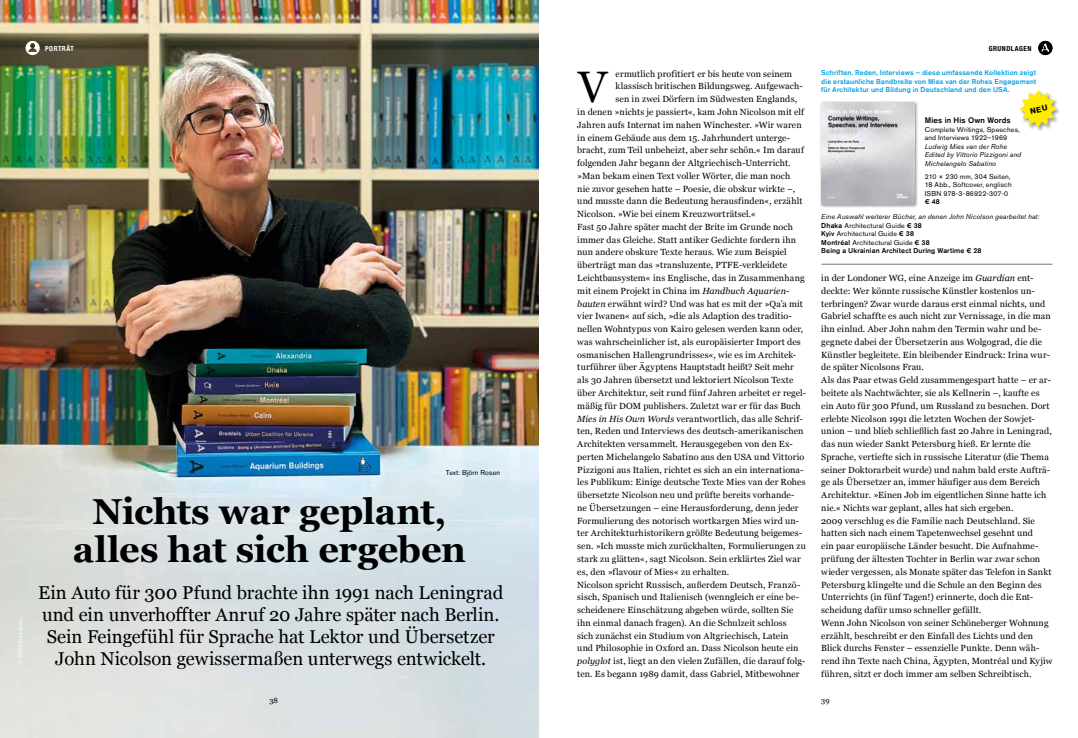
<style>
.page{position:relative;width:1078px;height:738px;background:#fff}
.page>*{position:absolute;margin:0;border:0;box-sizing:border-box;transform-origin:0 0}
.t1{font:44px "Georgia";color:#000}
.t2{font:700 36px/38px "Georgia";letter-spacing:-.01em;color:#000;text-align:center}
.t3{font:18.5px/21.8px "Georgia";color:#000;text-align:center}
.t4{font:8.9px/12.8px "Georgia";letter-spacing:.015em;color:#000}
.t5{font:500 8px "Akzidenz Grotesk Pro";letter-spacing:.015em;color:#000}
.t6{font:7.5px "Georgia";color:#000}
.t7{font:500 7px/8.5px "Akzidenz Grotesk Pro";letter-spacing:.02em;color:#000}
.t8{font:500 7px/8.5px "Akzidenz Grotesk Pro";letter-spacing:.02em;color:#009fe3;text-align:justify}
.t9{font:7px/8.5px "Akzidenz Grotesk Pro";letter-spacing:.02em;color:#000}
.t10{font:italic 7px/8.5px "Akzidenz Grotesk Pro";letter-spacing:.02em;color:#000}
.t11{font:700 condensed 6.9px "Helvetica Neue";letter-spacing:.07em;color:#000}
.t12{font:700 condensed 6.9px "Helvetica Neue";letter-spacing:.075em;color:#fff}
.s1{font-style:italic}
.s2{font-weight:400;font-style:italic}
.s3{font-weight:400}
</style>
<div class="page">
<img style="left:0;top:0;width:539px;height:737px">
<div style="left:819px;top:100px;width:99px;height:108px;background:#000;opacity:.5"></div>
<img style="left:821px;top:102px;width:93px;height:102px">
<div style="left:1018px;top:89px;width:43px;height:43px;background:#000;opacity:.4"></div>
<hr style="left:821px;top:264px;width:231px;height:1px;background:#797979">
<svg style="left:1038px;top:41px;width:14px;height:14px"></svg>
<svg style="left:26px;top:41px;width:14px;height:14px"></svg>
<svg style="left:1019px;top:90px;width:37px;height:38px"></svg>
<p class="t12" style="left:45px;top:43px;width:30px">PORTRÄT</p>
<p class="t11" style="left:988px;top:43px;width:44px">GRUNDLAGEN</p>
<p class="t9" style="left:446px;top:468px;width:56px">Text: Björn Rosen</p>
<h2 class="t2" style="left:73px;top:490px;width:394px">Nichts war geplant, alles hat sich ergeben</h2>
<h3 class="t3" style="left:38px;top:581px;width:466px">Ein Auto für 300 Pfund brachte ihn 1991 nach Leningrad und ein unverhoffter Anruf 20 Jahre später nach Berlin.<br>Sein Feingefühl für Sprache hat Lektor und Übersetzer John Nicolson gewissermaßen unterwegs entwickelt.</h3>
<p class="t4" style="left:615px;top:67px;width:178px">ermutlich profitiert er bis heute von seinem</p>
<p class="t4" style="left:615px;top:79px;width:188px">klassisch britischen Bildungsweg. Aufgewach-</p>
<p class="t4" style="left:615px;top:92px;width:183px">sen in zwei Dörfern im Südwesten Englands,</p>
<p class="t4" style="left:577px;top:105px;width:228px">in denen »nichts je passiert«, kam John Nicolson mit elf</p>
<p class="t4" style="left:577px;top:118px;width:226px">Jahren aufs Internat im nahen Winchester. »Wir waren</p>
<p class="t4" style="left:577px;top:130px;width:214px">in einem Gebäude aus dem 15. Jahrhundert unterge-</p>
<p class="t4" style="left:577px;top:143px;width:228px">bracht, zum Teil unbeheizt, aber sehr schön.« Im darauf</p>
<p class="t4" style="left:577px;top:156px;width:215px">folgenden Jahr begann der Altgriechisch-Unterricht.</p>
<p class="t4" style="left:577px;top:169px;width:214px">»Man bekam einen Text voller Wörter, die man noch</p>
<p class="t4" style="left:577px;top:182px;width:219px">nie zuvor gesehen hatte – Poesie, die obskur wirkte –,</p>
<p class="t4" style="left:577px;top:194px;width:227px">und musste dann die Bedeutung herausfinden«, erzählt</p>
<p class="t4" style="left:577px;top:207px;width:180px">Nicolson. »Wie bei einem Kreuzworträtsel.«</p>
<p class="t4" style="left:577px;top:220px;width:217px">Fast 50 Jahre später macht der Brite im Grunde noch</p>
<p class="t4" style="left:577px;top:233px;width:220px">immer das Gleiche. Statt antiker Gedichte fordern ihn</p>
<p class="t4" style="left:577px;top:245px;width:211px">nun andere obskure Texte heraus. Wie zum Beispiel</p>
<p class="t4" style="left:577px;top:258px;width:211px">überträgt man das »transluzente, PTFE-verkleidete</p>
<p class="t4" style="left:577px;top:271px;width:229px">Leichtbausystem« ins Englische, das in Zusammenhang</p>
<p class="t4" style="left:577px;top:284px;width:213px">mit einem Projekt in China im <span class="s1">Handbuch Aquarien-</span></p>
<p class="t4" style="left:577px;top:296px;width:227px"><span class="s1">bauten</span> erwähnt wird? Und was hat es mit der »Qa’a mit</p>
<p class="t4" style="left:577px;top:309px;width:216px">vier Iwanen« auf sich, »die als Adaption des traditio-</p>
<p class="t4" style="left:577px;top:322px;width:227px">nellen Wohntypus von Kairo gelesen werden kann oder,</p>
<p class="t4" style="left:577px;top:335px;width:225px">was wahrscheinlicher ist, als europäisierter Import des</p>
<p class="t4" style="left:577px;top:347px;width:220px">osmanischen Hallengrundrisses«, wie es im Architek-</p>
<p class="t4" style="left:577px;top:360px;width:218px">turführer über Ägyptens Hauptstadt heißt? Seit mehr</p>
<p class="t4" style="left:577px;top:373px;width:217px">als 30 Jahren übersetzt und lektoriert Nicolson Texte</p>
<p class="t4" style="left:577px;top:386px;width:230px">über Architektur, seit rund fünf Jahren arbeitet er regel-</p>
<p class="t4" style="left:577px;top:398px;width:225px">mäßig für DOM publishers. Zuletzt war er für das Buch</p>
<p class="t4" style="left:577px;top:411px;width:227px"><span class="s1">Mies in His Own Words</span> verantwortlich, das alle Schrif-</p>
<p class="t4" style="left:577px;top:424px;width:228px">ten, Reden und Interviews des deutsch-amerikanischen</p>
<p class="t4" style="left:577px;top:437px;width:217px">Architekten versammelt. Herausgegeben von den Ex-</p>
<p class="t4" style="left:577px;top:449px;width:228px">perten Michelangelo Sabatino aus den USA und Vittorio</p>
<p class="t4" style="left:577px;top:462px;width:228px">Pizzigoni aus Italien, richtet es sich an ein internationa-</p>
<p class="t4" style="left:577px;top:475px;width:230px">les Publikum: Einige deutsche Texte Mies van der Rohes</p>
<p class="t4" style="left:577px;top:488px;width:219px">übersetzte Nicolson neu und prüfte bereits vorhande-</p>
<p class="t4" style="left:577px;top:500px;width:223px">ne Übersetzungen – eine Herausforderung, denn jeder</p>
<p class="t4" style="left:577px;top:513px;width:223px">Formulierung des notorisch wortkargen Mies wird un-</p>
<p class="t4" style="left:577px;top:526px;width:226px">ter Architekturhistorikern größte Bedeutung beigemes-</p>
<p class="t4" style="left:577px;top:539px;width:230px">sen. »Ich musste mich zurückhalten, Formulierungen zu</p>
<p class="t4" style="left:577px;top:551px;width:225px">stark zu glätten«, sagt Nicolson. Sein erklärtes Ziel war</p>
<p class="t4" style="left:577px;top:564px;width:153px">es, den »flavour of Mies« zu erhalten.</p>
<p class="t4" style="left:577px;top:577px;width:224px">Nicolson spricht Russisch, außerdem Deutsch, Franzö-</p>
<p class="t4" style="left:577px;top:590px;width:223px">sisch, Spanisch und Italienisch (wenngleich er eine be-</p>
<p class="t4" style="left:577px;top:602px;width:217px">scheidenere Einschätzung abgeben würde, sollten Sie</p>
<p class="t4" style="left:577px;top:615px;width:211px">ihn einmal danach fragen). An die Schulzeit schloss</p>
<p class="t4" style="left:577px;top:628px;width:213px">sich zunächst ein Studium von Altgriechisch, Latein</p>
<p class="t4" style="left:577px;top:641px;width:223px">und Philosophie in Oxford an. Dass Nicolson heute ein</p>
<p class="t4" style="left:577px;top:653px;width:229px"><span class="s1">polyglot</span> ist, liegt an den vielen Zufällen, die darauf folg-</p>
<p class="t4" style="left:577px;top:666px;width:224px">ten. Es begann 1989 damit, dass Gabriel, Mitbewohner</p>
<h1 class="t1" style="left:578px;top:55px;width:31px">V</h1>
<p class="t8" style="left:821px;top:68px;width:216px">Schriften, Reden, Interviews – diese umfassende Kollektion zeigt die erstaunliche Bandbreite von Mies van der Rohes Engagement für Architektur und Bildung in Deutschland und den USA.</p>
<p class="t5" style="left:924px;top:115px;width:87px">Mies in His Own Words</p>
<p class="t9" style="left:924px;top:125px;width:97px">Complete Writings, Speeches, and Interviews 1922–1969</p>
<p class="t10" style="left:924px;top:142px;width:98px">Ludwig Mies van der Rohe<br>Edited by Vittorio Pizzigoni and<br>Michelangelo Sabatino</p>
<p class="t9" style="left:924px;top:172px;width:88px">210 × 230 mm, 304 Seiten,<br>18 Abb., Softcover, englisch<br>ISBN 978-3-86922-307-0</p>
<p class="t7" style="left:924px;top:197px;width:17px">€ 48</p>
<p class="t7" style="left:821px;top:212px;width:220px"><span class="s2">Eine Auswahl weiterer Bücher, an denen John Nicolson gearbeitet hat:<br></span>Dhaka <span class="s3">Architectural Guide</span> € 38<br>Kyiv <span class="s3">Architectural Guide</span> € 38<br>Montréal <span class="s3">Architectural Guide</span> € 38<br>Being a Ukrainian Architect During Wartime € 28</p>
<p class="t4" style="left:821px;top:271px;width:233px">in der Londoner WG, eine Anzeige im <span class="s1">Guardian</span> ent&shy;deckte: Wer könnte russische Künstler kostenlos un&shy;terbringen? Zwar wurde daraus erst einmal nichts, und Gabriel schaffte es auch nicht zur Vernissage, in die man ihn einlud. Aber John nahm den Termin wahr und be&shy;gegnete dabei der Übersetzerin aus Wolgograd, die die Künstler begleitete. Ein bleibender Eindruck: Irina wur&shy;de später Nicolsons Frau.<br>Als das Paar etwas Geld zusammengespart hatte – er ar&shy;beitete als Nachtwächter, sie als Kellnerin –, kaufte es ein Auto für 300 Pfund, um Russland zu besuchen. Dort erlebte Nicolson 1991 die letzten Wochen der Sowjet&shy;union – und blieb schließlich fast 20 Jahre in Leningrad, das nun wieder Sankt Petersburg hieß. Er lernte die Sprache, vertiefte sich in russische Literatur (die Thema seiner Doktorarbeit wurde) und nahm bald erste Aufträ&shy;ge als Übersetzer an, immer häufiger aus dem Bereich Architektur. »Einen Job im eigentlichen Sinne hatte ich nie.« Nichts war geplant, alles hat sich ergeben.<br>2009 verschlug es die Familie nach Deutschland. Sie hatten sich nach einem Tapetenwechsel gesehnt und<br>ein paar europäische Länder besucht. Die Aufnahme&shy;prüfung der ältesten Tochter in Berlin war zwar schon wieder vergessen, als Monate später das Telefon in Sankt Petersburg klingelte und die Schule an den Beginn des Unterrichts (in fünf Tagen!) erinnerte, doch die Ent&shy;scheidung dafür umso schneller gefällt.<br>Wenn John Nicolson von seiner Schöneberger Wohnung erzählt, beschreibt er den Einfall des Lichts und den Blick durchs Fenster – essenzielle Punkte. Denn wäh&shy;rend ihn Texte nach China, Ägypten, Montréal und Kyjiw führen, sitzt er doch immer am selben Schreibtisch.</p>
<p class="t6" style="left:269px;top:694px;width:10px">38</p>
<p class="t6" style="left:821px;top:694px;width:10px">39</p>
</div>
